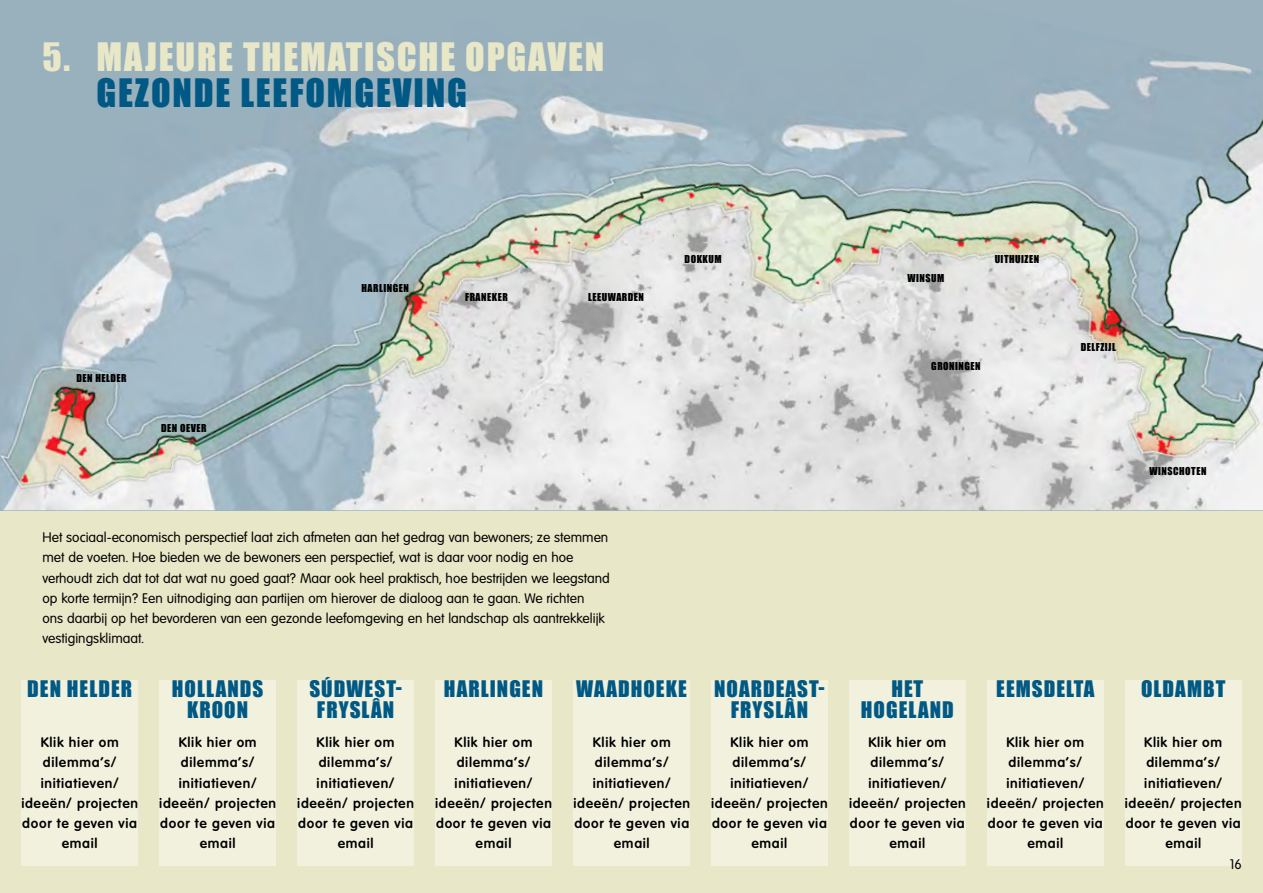
<style>
.page{position:relative;width:1263px;height:893px;background:#fff}
.page>*{position:absolute;margin:0;border:0;box-sizing:border-box;transform-origin:0 0}
.t1{font:36px "Impact";letter-spacing:.05em;color:#e8e7c8}
.t2{font:36px "Impact";letter-spacing:.05em;color:#005984}
.t3{font:21px/21px "Impact";letter-spacing:.05em;color:#005984}
.t4{font:600 13.5px/20.2px "Volkswagen TS";letter-spacing:.05em;color:#000;text-align:center}
.t5{font:13.5px/20.2px "Volkswagen TS";color:#000}
.t6{font:10.05px "Impact";letter-spacing:.05em;color:#000}
</style>
<div class="page">
<div style="left:0;top:510px;width:1263px;height:383px;background:#e8e7c8"></div>
<img style="left:0;top:0;width:1263px;height:510px">
<div style="left:21px;top:680px;width:117px;height:57px;background:#f1f1de"></div>
<div style="left:159px;top:680px;width:117px;height:57px;background:#f1f1de"></div>
<div style="left:297px;top:680px;width:117px;height:57px;background:#f1f1de"></div>
<div style="left:435px;top:680px;width:117px;height:57px;background:#f1f1de"></div>
<div style="left:573px;top:680px;width:117px;height:57px;background:#f1f1de"></div>
<div style="left:711px;top:680px;width:117px;height:57px;background:#f1f1de"></div>
<div style="left:849px;top:680px;width:117px;height:57px;background:#f1f1de"></div>
<div style="left:987px;top:680px;width:117px;height:57px;background:#f1f1de"></div>
<div style="left:1125px;top:680px;width:117px;height:57px;background:#f1f1de"></div>
<div style="left:21px;top:737px;width:117px;height:129px;background:#f1f1de"></div>
<div style="left:159px;top:737px;width:117px;height:129px;background:#f1f1de"></div>
<div style="left:297px;top:737px;width:117px;height:129px;background:#f1f1de"></div>
<div style="left:435px;top:737px;width:117px;height:129px;background:#f1f1de"></div>
<div style="left:573px;top:737px;width:117px;height:129px;background:#f1f1de"></div>
<div style="left:711px;top:737px;width:117px;height:129px;background:#f1f1de"></div>
<div style="left:849px;top:737px;width:117px;height:129px;background:#f1f1de"></div>
<div style="left:987px;top:737px;width:117px;height:129px;background:#f1f1de"></div>
<div style="left:1125px;top:737px;width:117px;height:129px;background:#f1f1de"></div>
<h1 class="t1" style="left:43px;top:29px;width:563px">5. MAJEURE THEMATISCHE OPGAVEN</h1>
<h1 class="t2" style="left:97px;top:65px;width:369px">GEZONDE LEEFOMGEVING</h1>
<p class="t6" style="left:77px;top:370px;width:52px">DEN HELDER</p>
<p class="t6" style="left:161px;top:420px;width:47px">DEN OEVER</p>
<p class="t6" style="left:361px;top:280px;width:49px">HARLINGEN</p>
<p class="t6" style="left:465px;top:290px;width:44px">FRANEKER</p>
<p class="t6" style="left:588px;top:290px;width:57px">LEEUWARDEN</p>
<p class="t6" style="left:685px;top:251px;width:38px">DOKKUM</p>
<p class="t5" style="left:43px;top:527px;width:569px">Het sociaal-economisch perspectief laat zich afmeten aan het gedrag van bewoners; ze stemmen met de voeten. Hoe bieden we de bewoners een perspectief, wat is daar voor nodig en hoe verhoudt zich dat tot dat wat nu goed gaat? Maar ook heel praktisch, hoe bestrijden we leegstand op korte termijn? Een uitnodiging aan partijen om hierover de dialoog aan te gaan. We richten<br>ons daarbij op het bevorderen van een gezonde leefomgeving en het landschap als aantrekkelijk vestigingsklimaat.</p>
<h2 class="t3" style="left:27px;top:678px;width:12px">DEN</h2>
<h2 class="t3" style="left:67px;top:678px;width:12px">HELDER</h2>
<h2 class="t3" style="left:172px;top:678px;width:13px">HOLLANDS</h2>
<h2 class="t3" style="left:187px;top:699px;width:13px">KROON</h2>
<h2 class="t3" style="left:309px;top:678px;width:38px">SÚDWEST</h2>
<h2 class="t3" style="left:396px;top:678px;width:8px">-</h2>
<h2 class="t3" style="left:317px;top:699px;width:12px">FRYSLÂN</h2>
<h2 class="t3" style="left:444px;top:678px;width:12px">HARLIN</h2>
<h2 class="t3" style="left:509px;top:678px;width:24px">GEN</h2>
<h2 class="t3" style="left:576px;top:678px;width:14px">WAADHOEKE</h2>
<h2 class="t3" style="left:714px;top:678px;width:13px">NOARDEAST</h2>
<h2 class="t3" style="left:818px;top:678px;width:8px">-</h2>
<h2 class="t3" style="left:731px;top:699px;width:4px">FRYSLÂN</h2>
<p class="t6" style="left:907px;top:271px;width:38px">WINSUM</p>
<p class="t6" style="left:995px;top:251px;width:46px">UITHUIZEN</p>
<p class="t6" style="left:931px;top:358px;width:51px">GRONINGEN</p>
<p class="t6" style="left:1081px;top:339px;width:37px">DELFZIJL</p>
<p class="t6" style="left:1149px;top:463px;width:59px">WINSCHOTEN</p>
<h2 class="t3" style="left:861px;top:678px;width:50px;text-indent:31px">HET<br>HOGELAND</h2>
<h2 class="t3" style="left:996px;top:678px;width:12px">EEMSDELTA</h2>
<h2 class="t3" style="left:1141px;top:678px;width:13px">OLDAMBT</h2>
<p class="t4" style="left:21px;top:732px;width:118px">Klik hier om dilemma’s/ initiatieven/ ideeën/ projecten door te geven via email</p>
<p class="t4" style="left:159px;top:732px;width:118px">Klik hier om dilemma’s/ initiatieven/ ideeën/ projecten door te geven via email</p>
<p class="t4" style="left:297px;top:732px;width:118px">Klik hier om dilemma’s/ initiatieven/ ideeën/ projecten door te geven via email</p>
<p class="t4" style="left:435px;top:732px;width:118px">Klik hier om dilemma’s/ initiatieven/ ideeën/ projecten door te geven via email</p>
<p class="t4" style="left:573px;top:732px;width:118px">Klik hier om dilemma’s/ initiatieven/ ideeën/ projecten door te geven via email</p>
<p class="t4" style="left:711px;top:732px;width:118px">Klik hier om dilemma’s/ initiatieven/ ideeën/ projecten door te geven via email</p>
<p class="t4" style="left:849px;top:732px;width:118px">Klik hier om dilemma’s/ initiatieven/ ideeën/ projecten door te geven via email</p>
<p class="t4" style="left:987px;top:732px;width:118px">Klik hier om dilemma’s/ initiatieven/ ideeën/ projecten door te geven via email</p>
<p class="t4" style="left:1125px;top:732px;width:118px">Klik hier om dilemma’s/ initiatieven/ ideeën/ projecten door te geven via email</p>
<p class="t5" style="left:1229px;top:854px;width:15px">16</p>
</div>
